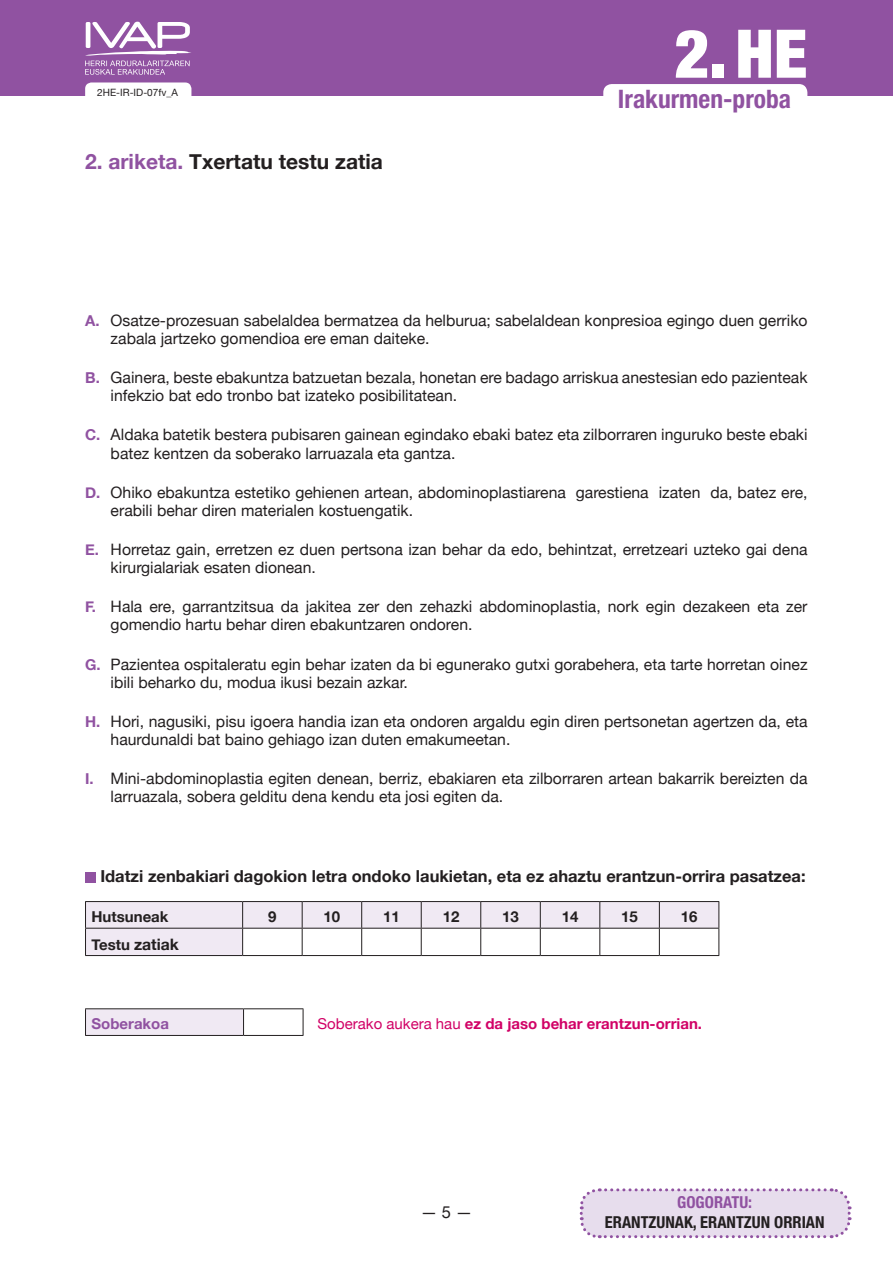
<style>
.page{position:relative;width:893px;height:1263px;background:#fff}
.page>*{position:absolute;margin:0;border:0;box-sizing:border-box;transform-origin:0 0}
.t1{font:900 condensed 67.2px "Helvetica Neue LT Pro";color:#fff}
.t2{font:700 condensed 25.5px "Helvetica Neue LT Pro";color:#9052a1}
.t3{font:700 21px "Helvetica Neue";color:#231f20}
.t4{font:700 16.5px "Helvetica Neue";color:#231f20}
.t5{font:700 condensed 16.5px "Helvetica Neue LT Pro";color:#231f20}
.t6{font:700 condensed 16.5px "Helvetica Neue LT Pro";color:#9052a1}
.t7{font:16.5px "Helvetica Neue";color:#231f20}
.t8{font:15.75px/18px "Helvetica Neue";color:#231f20}
.t9{font:700 15.75px "Helvetica Neue";color:#231f20}
.t10{font:700 15px "Helvetica Neue";color:#d10266}
.t11{font:700 15px "Helvetica Neue";color:#231f20}
.t12{font:700 15px "Helvetica Neue";color:#9052a1}
.t13{font:10.05px "Helvetica Neue";color:#231f20}
.s1{color:#9052a1}
.s2{font-weight:700;font-size:15px;color:#9052a1}
.s3{font-size:15px}
.s4{font-weight:400}
</style>
<div class="page">
<div style="left:0;top:0;width:893px;height:96px;background:#9052a1"></div>
<svg style="left:85px;top:22px;width:106px;height:53px"></svg>
<div style="left:603px;top:84px;width:204px;height:27px;background:#fff;border-radius:9px"></div>
<svg style="left:579px;top:1188px;width:273px;height:51px;background:#e4d9ea"></svg>
<div style="left:85px;top:82px;width:106px;height:20px;background:#fff;border-radius:6px"></div>
<div style="left:85px;top:872px;width:11px;height:10px;background:#9052a1"></div>
<svg style="left:85px;top:901px;width:634px;height:54px"></svg>
<hr style="left:85px;top:955px;width:158px;height:1px;background:#231f20">
<hr style="left:243px;top:955px;width:59px;height:1px;background:#231f20">
<hr style="left:302px;top:955px;width:60px;height:1px;background:#231f20">
<hr style="left:362px;top:955px;width:59px;height:1px;background:#231f20">
<hr style="left:421px;top:955px;width:60px;height:1px;background:#231f20">
<hr style="left:481px;top:955px;width:59px;height:1px;background:#231f20">
<hr style="left:540px;top:955px;width:60px;height:1px;background:#231f20">
<hr style="left:600px;top:955px;width:59px;height:1px;background:#231f20">
<hr style="left:659px;top:955px;width:60px;height:1px;background:#231f20">
<div style="left:86px;top:1009px;width:158px;height:26px;background:#f0e9f3"></div>
<svg style="left:85px;top:1009px;width:1px;height:26px"></svg>
<svg style="left:243px;top:1009px;width:1px;height:26px"></svg>
<svg style="left:303px;top:1009px;width:1px;height:26px"></svg>
<hr style="left:85px;top:1035px;width:159px;height:1px;background:#231f20">
<hr style="left:244px;top:1035px;width:59px;height:1px;background:#231f20">
<hr style="left:85px;top:1008px;width:159px;height:1px;background:#231f20">
<hr style="left:244px;top:1008px;width:59px;height:1px;background:#231f20">
<p class="t13" style="left:97px;top:86px;width:82px">2HE-IR-ID-07fv_A</p>
<h3 class="t3" style="left:85px;top:149px;width:299px"><span class="s1">2. ariketa.</span> Txertatu testu zatia</h3>
<h1 class="t1" style="left:674px;top:12px;width:134px">2.HE</h1>
<h2 class="t2" style="left:618px;top:83px;width:175px">IRAKURMEN-PROBA</h2>
<p class="t8" style="left:111px;top:311px;width:698px;text-indent:-26px"><span class="s2">A.</span> Osatze-prozesuan sabelaldea bermatzea da helburua; sabelaldean konpresioa egingo duen gerriko zabala jartzeko gomendioa ere eman daiteke.</p>
<p class="t8" style="left:111px;top:368px;width:698px;text-indent:-26px"><span class="s2">B.</span> Gainera, beste ebakuntza batzuetan bezala, honetan ere badago arriskua anestesian edo pazienteak infekzio bat edo tronbo bat izateko posibilitatean.</p>
<p class="t8" style="left:111px;top:426px;width:698px;text-indent:-26px"><span class="s2">C.</span> Aldaka batetik bestera pubisaren gainean egindako ebaki batez eta zilborraren inguruko beste ebaki batez kentzen da soberako larruazala eta gantza.</p>
<p class="t8" style="left:111px;top:483px;width:698px;text-indent:-26px"><span class="s2">D.</span> Ohiko ebakuntza estetiko gehienen artean, abdominoplastiarena garestiena izaten da, batez ere, erabili behar diren materialen kostuengatik.</p>
<p class="t8" style="left:111px;top:540px;width:698px;text-indent:-26px"><span class="s2">E.</span> Horretaz gain, erretzen ez duen pertsona izan behar da edo, behintzat, erretzeari uzteko gai dena kirurgialariak esaten dionean.</p>
<p class="t8" style="left:111px;top:597px;width:698px;text-indent:-26px"><span class="s2">F.</span> Hala ere, garrantzitsua da jakitea zer den zehazki abdominoplastia, nork egin dezakeen eta zer gomendio hartu behar diren ebakuntzaren ondoren.</p>
<p class="t8" style="left:111px;top:655px;width:698px;text-indent:-26px"><span class="s2">G.</span> Pazientea ospitaleratu egin behar izaten da bi egunerako gutxi gorabehera, eta tarte horretan oinez ibili beharko du, modua ikusi bezain azkar.</p>
<p class="t8" style="left:111px;top:712px;width:698px;text-indent:-26px"><span class="s2">H.</span> Hori, nagusiki, pisu igoera handia izan eta ondoren argaldu egin diren pertsonetan agertzen da, eta haurdunaldi bat baino gehiago izan duten emakumeetan.</p>
<p class="t8" style="left:111px;top:769px;width:698px;text-indent:-26px"><span class="s2">I.</span> Mini-abdominoplastia egiten denean, berriz, ebakiaren eta zilborraren artean bakarrik bereizten da larruazala, sobera gelditu dena kendu eta josi egiten da.</p>
<p class="t4" style="left:100px;top:866px;width:707px">Idatzi zenbakiari dagokion letra ondoko laukietan, eta ez ahaztu erantzun-orrira pasatzea:</p>
<p class="t11" style="left:92px;top:907px;width:78px">Hutsuneak</p>
<p class="t11" style="left:268px;top:907px;width:10px">9</p>
<p class="t11" style="left:324px;top:907px;width:18px">10</p>
<p class="t11" style="left:383px;top:907px;width:18px">11</p>
<p class="t11" style="left:443px;top:907px;width:18px">12</p>
<p class="t11" style="left:502px;top:907px;width:18px">13</p>
<p class="t11" style="left:562px;top:907px;width:18px">14</p>
<p class="t11" style="left:621px;top:907px;width:18px">15</p>
<p class="t11" style="left:681px;top:907px;width:18px">16</p>
<p class="t9" style="left:92px;top:934px;width:89px"><span class="s3">Testu</span> zatiak</p>
<p class="t12" style="left:92px;top:1015px;width:79px">Soberakoa</p>
<p class="t10" style="left:318px;top:1015px;width:386px"><span class="s4">Soberako aukera hau</span> ez da jaso behar erantzun-orrian.</p>
<p class="t7" style="left:421px;top:1202px;width:53px">— 5 —</p>
<p class="t6" style="left:677px;top:1192px;width:76px">GOGORATU:</p>
<p class="t5" style="left:605px;top:1212px;width:221px">ERANTZUNAK, ERANTZUN ORRIAN</p>
</div>
